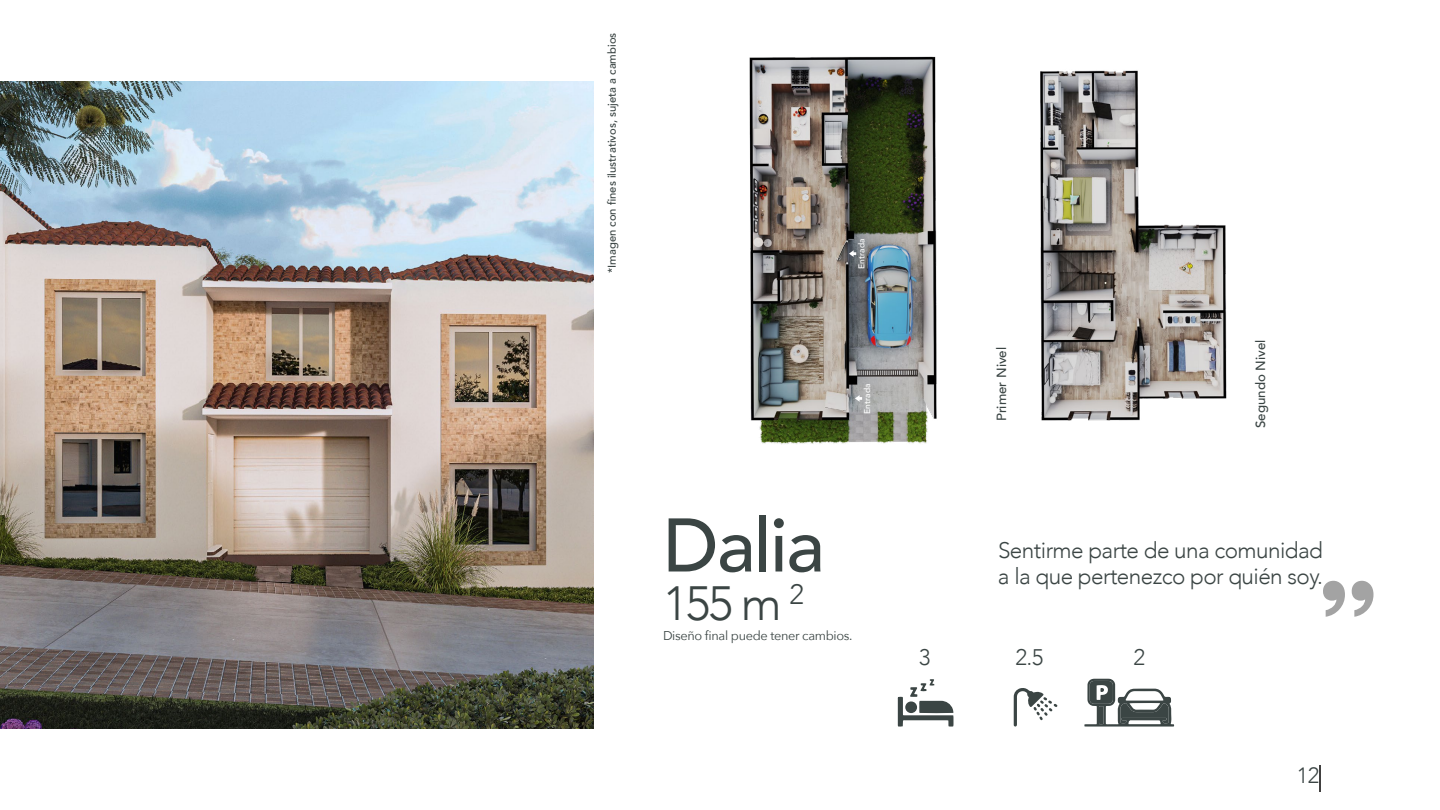
<style>
.page{position:relative;width:1440px;height:810px;background:#fff}
.page>*{position:absolute;margin:0;border:0;box-sizing:border-box;transform-origin:0 0}
.t1{font:500 75px "Avenir";letter-spacing:-.025em;color:#3b4544}
.t2{font:300 48px "Avenir";color:#3b4544}
.t3{font:300 22.5px/26.2px "Avenir";letter-spacing:-.025em;color:#3b4544}
.t4{font:300 22.12px "Avenir";color:#3b4544}
.t5{font:500 13.27px "Avenir";color:#3b4544}
.t6{font:12.75px "Avenir Next";letter-spacing:-.025em;color:#3b4544}
.t7{font:500 11.25px "Avenir";color:#3b4544}
.t8{font:500 8.48px "Avenir";color:#fff}
</style>
<div class="page">
<svg style="left:1319px;top:765px;width:1px;height:27px"></svg>
<svg style="left:1323px;top:581px;width:51px;height:36px"></svg>
<img style="left:749px;top:56px;width:188px;height:389px">
<img style="left:1040px;top:70px;width:187px;height:351px">
<svg style="left:849px;top:250px;width:7px;height:7px"></svg>
<svg style="left:855px;top:395px;width:7px;height:7px"></svg>
<svg style="left:898px;top:679px;width:56px;height:48px"></svg>
<svg style="left:1014px;top:688px;width:43px;height:39px"></svg>
<svg style="left:1084px;top:679px;width:90px;height:48px"></svg>
<img style="left:0;top:81px;width:594px;height:648px">
<p class="t7" style="left:602px;top:273px;width:242px;rotate:-90deg">*Imagen con fines ilustrativos, sujeta a cambios</p>
<p class="t8" style="left:854px;top:269px;width:32px;rotate:-90deg">Entrada</p>
<p class="t8" style="left:860px;top:414px;width:32px;rotate:-90deg">Entrada</p>
<h1 class="t1" style="left:663px;top:481px;width:163px">Dalia</h1>
<h2 class="t2" style="left:663px;top:575px;width:142px">155 m <sup>2</sup></h2>
<p class="t6" style="left:663px;top:624px;width:191px">Diseño final puede tener cambios.</p>
<p class="t5" style="left:990px;top:421px;width:76px;rotate:-90deg">Primer Nivel</p>
<p class="t5" style="left:1249px;top:428px;width:90px;rotate:-90deg">Segundo Nivel</p>
<p class="t3" style="left:998px;top:537px;width:327px">Sentirme parte de una comunidad a la que pertenezco por quién soy.</p>
<p class="t3" style="left:919px;top:644px;width:13px">3</p>
<p class="t3" style="left:1016px;top:644px;width:30px">2.5</p>
<p class="t3" style="left:1134px;top:644px;width:13px">2</p>
<p class="t4" style="left:1297px;top:762px;width:24px">12</p>
</div>
